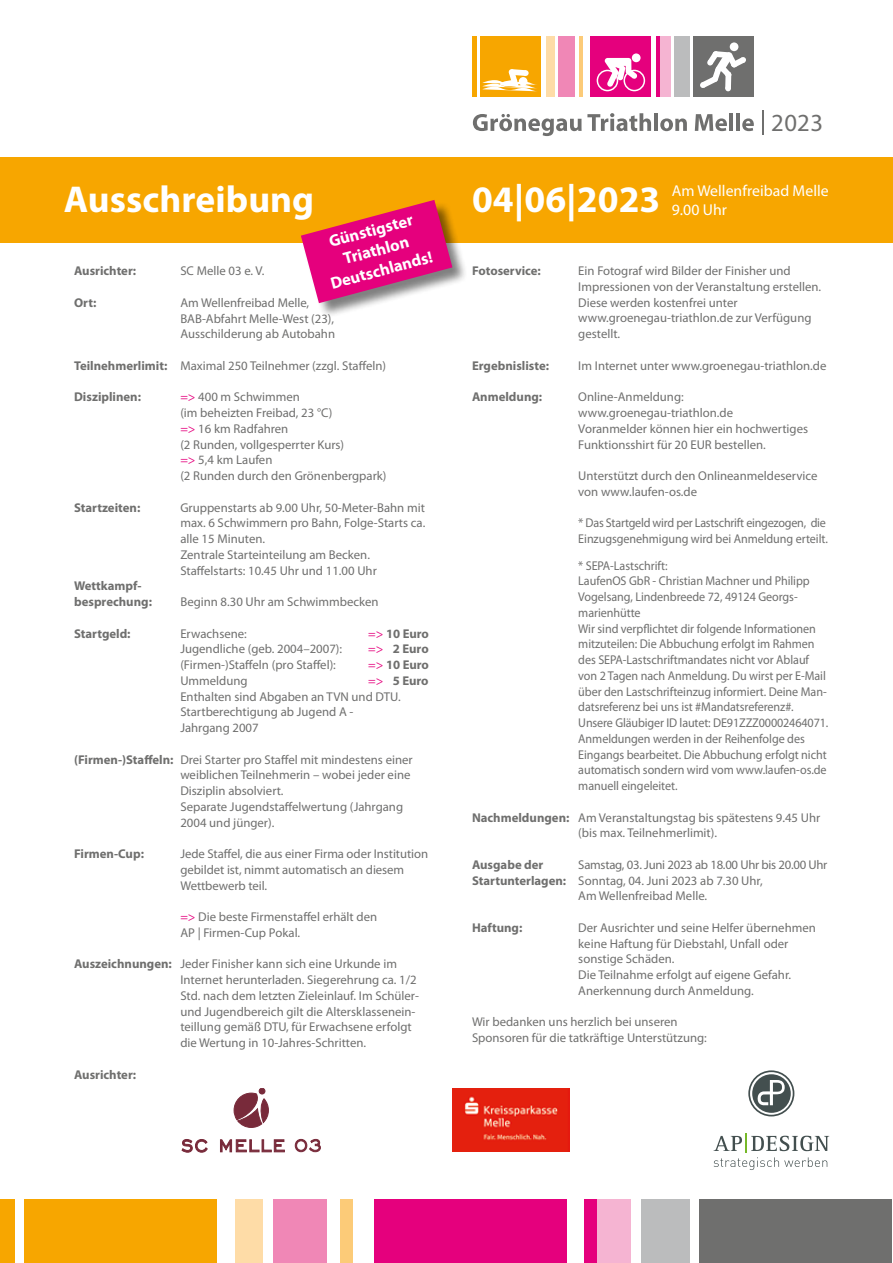
<style>
.page{position:relative;width:893px;height:1263px;background:#fff}
.page>*{position:absolute;margin:0;border:0;box-sizing:border-box;transform-origin:0 0}
.t1{font:700 37.5px "Myriad Pro";color:#fff}
.t2{font:24.75px "Myriad";color:#6f6f6e}
.t3{font:700 16.65px/20.4px "Myriad Pro";color:#fff;text-align:center}
.t4{font:15.75px/18.9px "Myriad Pro";color:#fff}
.t5{font:12.75px/15.8px "Myriad Pro";color:#6f6f6e}
.t6{font:12.75px/15.8px "Myriad Pro";color:#6f6f6e;scale:.95 1}
.t7{font:700 12.75px/15.8px "Myriad Pro";color:#6f6f6e}
.t8{font:12.75px "Myriad Pro";letter-spacing:-.02em;color:#6f6f6e}
.s1{font-weight:700}
.s2{color:#e5007d}
.s3{font-weight:400;color:#e5007d}
</style>
<div class="page">
<svg style="left:182px;top:1139px;width:26px;height:13px"></svg>
<svg style="left:220px;top:1139px;width:65px;height:13px"></svg>
<svg style="left:295px;top:1139px;width:26px;height:13px"></svg>
<svg style="left:234px;top:1088px;width:35px;height:40px"></svg>
<div style="left:24px;top:1199px;width:193px;height:64px;background:#f7a600"></div>
<div style="left:374px;top:1199px;width:193px;height:64px;background:#e5007d"></div>
<div style="left:699px;top:1199px;width:193px;height:64px;background:#6f6f6e"></div>
<div style="left:235px;top:1199px;width:28px;height:64px;background:#fedca7"></div>
<div style="left:274px;top:1199px;width:53px;height:64px;background:#f087b6"></div>
<div style="left:597px;top:1199px;width:34px;height:64px;background:#f5b4d2"></div>
<div style="left:642px;top:1199px;width:48px;height:64px;background:#bbbcbd"></div>
<div style="left:340px;top:1199px;width:12px;height:64px;background:#fccb78"></div>
<div style="left:0;top:1199px;width:14px;height:64px;background:#f7a600"></div>
<div style="left:585px;top:1199px;width:12px;height:64px;background:#e5007d"></div>
<div style="left:0;top:157px;width:893px;height:85px;background:#f7a600"></div>
<div style="left:302px;top:201px;width:166px;height:118px;background:#000;opacity:.5"></div>
<svg style="left:301px;top:200px;width:151px;height:103px"></svg>
<svg style="left:473px;top:113px;width:178px;height:23px"></svg>
<hr style="left:654px;top:113px;width:4px;height:18px;background:#6f6f6e">
<svg style="left:660px;top:118px;width:27px;height:13px"></svg>
<svg style="left:695px;top:114px;width:32px;height:17px"></svg>
<hr style="left:729px;top:113px;width:4px;height:18px;background:#6f6f6e">
<hr style="left:736px;top:113px;width:4px;height:18px;background:#6f6f6e">
<svg style="left:742px;top:118px;width:12px;height:13px"></svg>
<hr style="left:762px;top:110px;width:2px;height:25px;background:#6f6f6e">
<div style="left:480px;top:36px;width:60px;height:61px;background:#f7a600"></div>
<svg style="left:482px;top:69px;width:55px;height:22px"></svg>
<div style="left:590px;top:36px;width:61px;height:61px;background:#e5007d"></div>
<div style="left:632px;top:53px;width:9px;height:9px;background:#fff;border-radius:50%"></div>
<svg style="left:597px;top:58px;width:48px;height:33px"></svg>
<div style="left:693px;top:36px;width:61px;height:61px;background:#6f6f6e"></div>
<div style="left:730px;top:42px;width:8px;height:9px;background:#fff;border-radius:50%"></div>
<svg style="left:700px;top:51px;width:46px;height:40px"></svg>
<div style="left:546px;top:36px;width:9px;height:61px;background:#fedca7"></div>
<div style="left:558px;top:36px;width:17px;height:61px;background:#f087b6"></div>
<div style="left:660px;top:36px;width:11px;height:61px;background:#f5b4d2"></div>
<div style="left:674px;top:36px;width:16px;height:61px;background:#bbbcbd"></div>
<hr style="left:579px;top:36px;width:4px;height:61px;background:#fccb78">
<div style="left:472px;top:36px;width:5px;height:61px;background:#f7a600"></div>
<hr style="left:657px;top:36px;width:3px;height:61px;background:#e5007d">
<img style="left:453px;top:1088px;width:117px;height:64px">
<svg style="left:714px;top:1134px;width:115px;height:36px"></svg>
<svg style="left:748px;top:1070px;width:46px;height:46px"></svg>
<h1 class="t1" style="left:64px;top:175px;width:252px">Ausschreibung</h1>
<h3 class="t3" style="left:318px;top:234px;width:106px;rotate:-15deg">Günstigster<br>Triathlon<br>Deutschlands!</h3>
<p class="t7" style="left:74px;top:263px;width:64px">Ausrichter:</p>
<p class="t5" style="left:180px;top:263px;width:86px">SC Melle 03 e. V.</p>
<p class="t7" style="left:74px;top:294px;width:24px">Ort:</p>
<p class="t5" style="left:180px;top:294px;width:156px">Am Wellenfreibad Melle,<br>BAB-Abfahrt Melle-West (23),<br>Ausschilderung ab Autobahn</p>
<p class="t5" style="left:74px;top:357px;width:314px"><span class="s1">Teilnehmerlimit:</span> Maximal 250 Teilnehmer (zzgl. Staffeln)</p>
<p class="t7" style="left:74px;top:389px;width:69px">Disziplinen:</p>
<p class="t5" style="left:180px;top:389px;width:208px"><span class="s2">=&gt;</span> 400 m Schwimmen<br>(im beheizten Freibad, 23 °C)<br><span class="s2">=&gt;</span> 16 km Radfahren<br>(2 Runden, vollgesperrter Kurs)<br><span class="s2">=&gt;</span> 5,4 km Laufen<br>(2 Runden durch den Grönenbergpark)</p>
<p class="t7" style="left:74px;top:499px;width:68px">Startzeiten:</p>
<p class="t5" style="left:180px;top:499px;width:246px">Gruppenstarts ab 9.00 Uhr, 50-Meter-Bahn mit max. 6 Schwimmern pro Bahn, Folge-Starts ca. alle 15 Minuten.<br>Zentrale Starteinteilung am Becken.<br>Staffelstarts: 10.45 Uhr und 11.00 Uhr</p>
<p class="t7" style="left:74px;top:578px;width:79px">Wettkampf&shy;besprechung:</p>
<p class="t5" style="left:180px;top:594px;width:200px">Beginn 8.30 Uhr am Schwimmbecken</p>
<p class="t7" style="left:74px;top:625px;width:58px">Startgeld:</p>
<p class="t5" style="left:180px;top:625px;width:68px">Erwachsene:</p>
<p class="t7" style="left:368px;top:625px;width:62px"><span class="s3">=&gt;</span> 10 Euro</p>
<p class="t5" style="left:180px;top:641px;width:163px">Jugendliche (geb. 2004–2007):</p>
<p class="t7" style="left:368px;top:641px;width:62px"><span class="s3">=&gt;</span> 2 Euro</p>
<p class="t5" style="left:180px;top:657px;width:157px">(Firmen-)Staffeln (pro Staffel):</p>
<p class="t7" style="left:368px;top:656px;width:62px"><span class="s3">=&gt;</span> 10 Euro</p>
<p class="t5" style="left:180px;top:672px;width:69px">Ummeldung</p>
<p class="t5" style="left:180px;top:672px;width:250px;text-indent:188px"><span class="s2">=&gt;</span> <span class="s1">5 Euro<br></span>Enthalten sind Abgaben an TVN und DTU.<br>Startberechtigung ab Jugend A -<br>Jahrgang 2007</p>
<p class="t5" style="left:180px;top:751px;width:234px;text-indent:-106px"><span class="s1">(Firmen-)Staffeln:</span> Drei Starter pro Staffel mit mindestens einer weiblichen Teilnehmerin – wobei jeder eine Disziplin absolviert.<br>Separate Jugendstaffelwertung (Jahrgang 2004 und jünger).</p>
<p class="t7" style="left:74px;top:845px;width:71px">Firmen-Cup:</p>
<p class="t5" style="left:180px;top:846px;width:249px">Jede Staffel, die aus einer Firma oder Institution gebildet ist, nimmt automatisch an diesem<br>Wettbewerb teil.</p>
<p class="t5" style="left:180px;top:909px;width:198px"><span class="s2">=&gt;</span> Die beste Firmenstaffel erhält den<br>AP | Firmen-Cup Pokal.</p>
<p class="t5" style="left:180px;top:956px;width:240px;text-indent:-106px"><span class="s1">Auszeichnungen:</span> Jeder Finisher kann sich eine Urkunde im Internet herunterladen. Siegerehrung ca. 1/2<br>Std. nach dem letzten Zieleinlauf. Im Schüler&shy;und Jugendbereich gilt die Altersklassenein&shy;teillung gemäß DTU, für Erwachsene erfolgt die Wertung in 10-Jahres-Schritten.</p>
<p class="t7" style="left:74px;top:1066px;width:64px">Ausrichter:</p>
<h2 class="t2" style="left:771px;top:107px;width:53px">2023</h2>
<h1 class="t1" style="left:472px;top:175px;width:190px">04|06|2023</h1>
<p class="t4" style="left:672px;top:181px;width:158px">Am Wellenfreibad Melle<br>9.00 Uhr</p>
<p class="t7" style="left:472px;top:263px;width:70px">Fotoservice:</p>
<p class="t5" style="left:578px;top:263px;width:244px">Ein Fotograf wird Bilder der Finisher und Impressionen von der Veranstaltung erstellen.<br>Diese werden kostenfrei unter www.groenegau-triathlon.de zur Verfügung gestellt.</p>
<p class="t7" style="left:472px;top:357px;width:79px">Ergebnisliste:</p>
<p class="t5" style="left:578px;top:357px;width:250px">Im Internet unter www.groenegau-triathlon.de</p>
<p class="t7" style="left:472px;top:389px;width:72px">Anmeldung:</p>
<p class="t5" style="left:578px;top:389px;width:231px">Online-Anmeldung: www.groenegau-triathlon.de<br>Voranmelder können hier ein hochwertiges<br>Funktionsshirt für 20 EUR bestellen.</p>
<p class="t5" style="left:578px;top:468px;width:241px">Unterstützt durch den Onlineanmeldeservice von www.laufen-os.de</p>
<p class="t5" style="left:578px;top:515px;width:251px">* Das Startgeld wird per Lastschrift eingezogen, die<br>Einzugsgenehmigung wird bei Anmeldung erteilt.</p>
<p class="t6" style="left:578px;top:557px;width:265px">* SEPA-Lastschrift:<br>LaufenOS GbR - Christian Machner und Philipp Vogelsang, Lindenbreede 72, 49124 Georgs&shy;marienhütte<br>Wir sind verpflichtet dir folgende Informationen mitzuteilen: Die Abbuchung erfolgt im Rahmen des SEPA-Lastschriftmandates nicht vor Ablauf von 2 Tagen nach Anmeldung. Du wirst per E-Mail über den Lastschrifteinzug informiert. Deine Man&shy;datsreferenz bei uns ist #Mandatsreferenz#.<br>Unsere Gläubiger ID lautet: DE91ZZZ00002464071.<br>Anmeldungen werden in der Reihenfolge des Eingangs bearbeitet. Die Abbuchung erfolgt nicht automatisch sondern wird vom www.laufen-os.de manuell eingeleitet.</p>
<p class="t5" style="left:472px;top:809px;width:350px;text-align:center"><span class="s1">Nachmeldungen:</span> Am Veranstaltungstag bis spätestens 9.45 Uhr (bis max. Teilnehmerlimit).</p>
<p class="t7" style="left:472px;top:856px;width:73px">Ausgabe der</p>
<p class="t8" style="left:578px;top:857px;width:251px">Samstag, 03. Juni 2023 ab 18.00 Uhr bis 20.00 Uhr</p>
<p class="t5" style="left:472px;top:872px;width:292px"><span class="s1">Startunterlagen:</span> Sonntag, 04. Juni 2023 ab 7.30 Uhr,</p>
<p class="t5" style="left:578px;top:888px;width:130px">Am Wellenfreibad Melle.</p>
<p class="t7" style="left:472px;top:919px;width:52px">Haftung:</p>
<p class="t5" style="left:578px;top:919px;width:239px">Der Ausrichter und seine Helfer übernehmen keine Haftung für Diebstahl, Unfall oder sonstige Schäden.<br>Die Teilnahme erfolgt auf eigene Gefahr.<br>Anerkennung durch Anmeldung.</p>
<p class="t5" style="left:472px;top:1014px;width:236px">Wir bedanken uns herzlich bei unseren<br>Sponsoren für die tatkräftige Unterstützung:</p>
</div>
